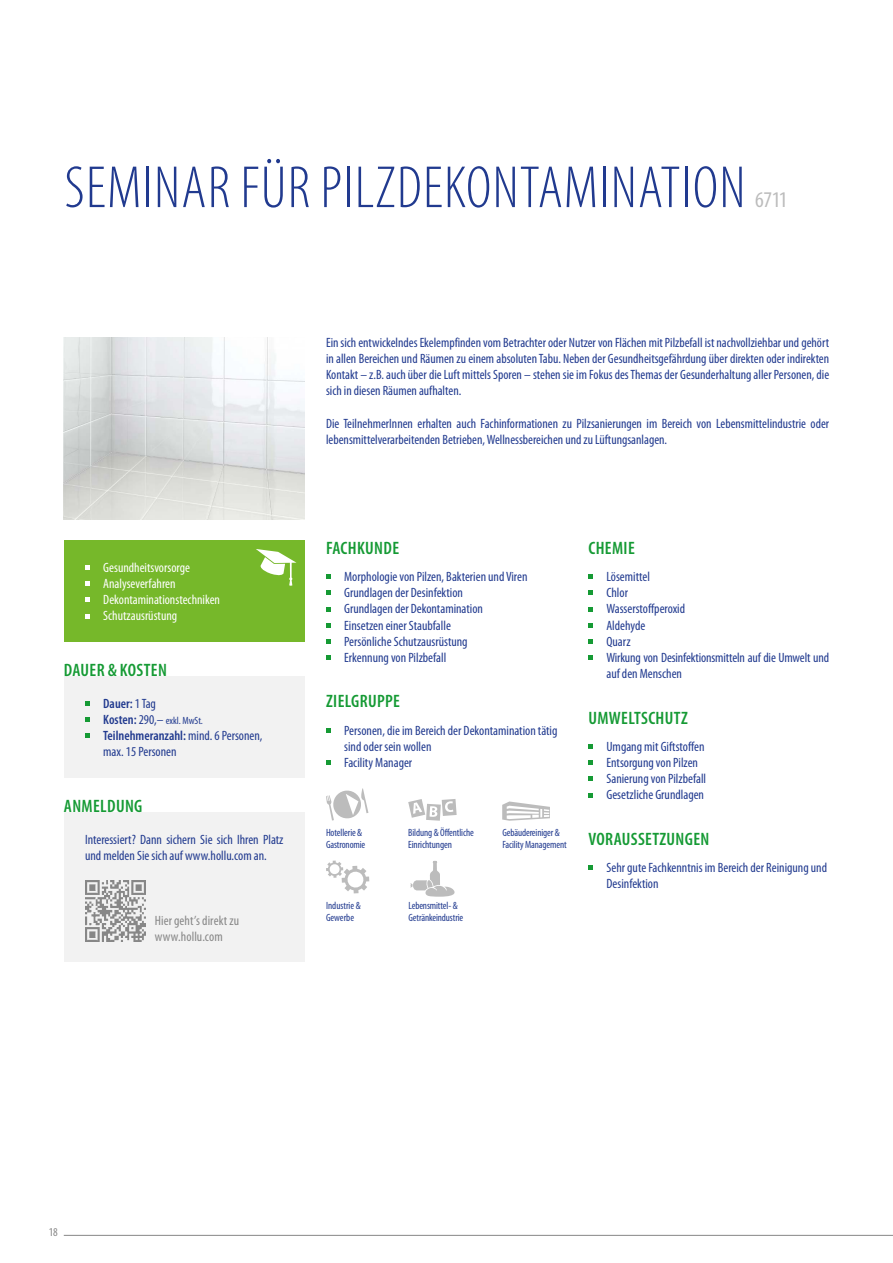
<style>
.page{position:relative;width:893px;height:1263px;background:#fff}
.page>*{position:absolute;margin:0;border:0;box-sizing:border-box;transform-origin:0 0}
.t1{font:300 condensed 60px "Myriad Pro";letter-spacing:.02em;color:#213a8f}
.t2{font:condensed 22.5px "Myriad Pro";color:#bcbcbc}
.t3{font:600 condensed 18px "Myriad Pro";letter-spacing:.02em;color:#159a34}
.t4{font:condensed 13.5px/16.2px "Myriad Pro";color:#213a8f}
.t5{font:condensed 13.5px/16.2px "Myriad Pro";color:#fff}
.t6{font:condensed 13.5px/16.2px "Myriad Pro";letter-spacing:.01em;color:#878787}
.t7{font:600 condensed 13.5px "Myriad Pro";color:#213a8f}
.t8{font:condensed 12px "Myriad Pro";color:#878787}
.t9{font:condensed 10.5px/12px "Myriad Pro";letter-spacing:-.01em;color:#213a8f}
.s1{font-weight:400}
.s2{font-weight:600;font-size:13.5px}
.s3{font-size:13.5px}
.s4{font-weight:600}
</style>
<div class="page">
<hr style="left:64px;top:1235px;width:829px;height:1px;background:#878787">
<svg style="left:588px;top:744px;width:4px;height:5px"></svg>
<svg style="left:588px;top:760px;width:4px;height:5px"></svg>
<svg style="left:588px;top:777px;width:4px;height:4px"></svg>
<svg style="left:588px;top:793px;width:4px;height:4px"></svg>
<svg style="left:326px;top:728px;width:4px;height:4px"></svg>
<svg style="left:326px;top:760px;width:4px;height:5px"></svg>
<svg style="left:326px;top:575px;width:4px;height:4px"></svg>
<svg style="left:326px;top:591px;width:4px;height:4px"></svg>
<svg style="left:326px;top:607px;width:4px;height:4px"></svg>
<svg style="left:326px;top:623px;width:4px;height:4px"></svg>
<svg style="left:326px;top:639px;width:4px;height:5px"></svg>
<svg style="left:326px;top:656px;width:4px;height:4px"></svg>
<svg style="left:588px;top:575px;width:4px;height:4px"></svg>
<svg style="left:588px;top:591px;width:4px;height:4px"></svg>
<svg style="left:588px;top:607px;width:4px;height:4px"></svg>
<svg style="left:588px;top:623px;width:4px;height:4px"></svg>
<svg style="left:588px;top:639px;width:4px;height:5px"></svg>
<svg style="left:588px;top:656px;width:4px;height:4px"></svg>
<img style="left:64px;top:337px;width:241px;height:183px">
<div style="left:64px;top:676px;width:241px;height:102px;background:#f2f2f2"></div>
<svg style="left:85px;top:701px;width:4px;height:5px"></svg>
<svg style="left:85px;top:718px;width:4px;height:4px"></svg>
<svg style="left:85px;top:734px;width:4px;height:4px"></svg>
<div style="left:64px;top:540px;width:241px;height:102px;background:#76b82a"></div>
<svg style="left:85px;top:565px;width:4px;height:5px"></svg>
<svg style="left:85px;top:582px;width:4px;height:4px"></svg>
<svg style="left:85px;top:598px;width:4px;height:4px"></svg>
<svg style="left:85px;top:614px;width:4px;height:4px"></svg>
<svg style="left:256px;top:549px;width:40px;height:37px"></svg>
<svg style="left:588px;top:865px;width:4px;height:5px"></svg>
<svg style="left:326px;top:860px;width:43px;height:33px"></svg>
<svg style="left:408px;top:799px;width:49px;height:22px"></svg>
<svg style="left:502px;top:801px;width:48px;height:20px"></svg>
<svg style="left:326px;top:788px;width:42px;height:32px"></svg>
<svg style="left:410px;top:861px;width:45px;height:36px"></svg>
<div style="left:64px;top:812px;width:241px;height:150px;background:#f2f2f2"></div>
<img style="left:85px;top:880px;width:61px;height:61px">
<h1 class="t1" style="left:64px;top:155px;width:682px">SEMINAR FÜR PILZDEKONTAMINATION</h1>
<h2 class="t2" style="left:755px;top:186px;width:34px">6711</h2>
<p class="t4" style="left:326px;top:334px;width:505px;text-align:justify">Ein sich entwickelndes Ekelempfinden vom Betrachter oder Nutzer von Flächen mit Pilzbefall ist nachvollziehbar und gehört in allen Bereichen und Räumen zu einem absoluten Tabu. Neben der Gesundheitsgefährdung über direkten oder indirekten Kontakt – z.B. auch über die Luft mittels Sporen – stehen sie im Fokus des Themas der Gesunderhaltung aller Personen, die sich in diesen Räumen aufhalten.</p>
<p class="t4" style="left:326px;top:415px;width:505px">Die TeilnehmerInnen erhalten auch Fachinformationen zu Pilzsanierungen im Bereich von Lebensmittelindustrie oder lebensmittelverarbeitenden Betrieben, Wellnessbereichen und zu Lüftungsanlagen.</p>
<p class="t5" style="left:103px;top:559px;width:118px">Gesundheitsvorsorge<br>Analyseverfahren<br>Dekontaminationstechniken<br>Schutzausrüstung</p>
<h3 class="t3" style="left:64px;top:659px;width:104px">DAUER &amp; KOSTEN</h3>
<p class="t7" style="left:103px;top:695px;width:54px">Dauer: <span class="s1">1 Tag</span></p>
<p class="t9" style="left:103px;top:714px;width:101px"><span class="s2">Kosten:</span> <span class="s3">290,–</span> exkl. MwSt.</p>
<p class="t4" style="left:103px;top:727px;width:161px"><span class="s4">Teilnehmeranzahl:</span> mind. 6 Personen, max. 15 Personen</p>
<h3 class="t3" style="left:64px;top:795px;width:80px">ANMELDUNG</h3>
<p class="t4" style="left:85px;top:831px;width:200px">Interessiert? Dann sichern Sie sich Ihren Platz und melden Sie sich auf www.hollu.com an.</p>
<p class="t6" style="left:155px;top:912px;width:86px">Hier geht’s direkt zu www.hollu.com</p>
<h3 class="t3" style="left:326px;top:537px;width:74px">FACHKUNDE</h3>
<p class="t4" style="left:344px;top:568px;width:185px">Morphologie von Pilzen, Bakterien und Viren<br>Grundlagen der Desinfektion<br>Grundlagen der Dekontamination<br>Einsetzen einer Staubfalle<br>Persönliche Schutzausrüstung<br>Erkennung von Pilzbefall</p>
<h3 class="t3" style="left:326px;top:690px;width:75px">ZIELGRUPPE</h3>
<p class="t4" style="left:344px;top:722px;width:215px">Personen, die im Bereich der Dekontamination tätig sind oder sein wollen<br>Facility Manager</p>
<p class="t9" style="left:326px;top:826px;width:41px">Hotellerie &amp;<br>Gastronomie</p>
<p class="t9" style="left:326px;top:899px;width:36px">Industrie &amp;<br>Gewerbe</p>
<p class="t9" style="left:408px;top:826px;width:67px">Bildung &amp; Öffentliche<br>Einrichtungen</p>
<p class="t9" style="left:408px;top:899px;width:56px">Lebensmittel- &amp;<br>Getränkeindustrie</p>
<p class="t9" style="left:502px;top:826px;width:66px">Gebäudereiniger &amp;<br>Facility Management</p>
<h3 class="t3" style="left:588px;top:537px;width:48px">CHEMIE</h3>
<p class="t4" style="left:606px;top:568px;width:224px">Lösemittel<br>Chlor<br>Wasserstoffperoxid<br>Aldehyde<br>Quarz<br>Wirkung von Desinfektionsmitteln auf die Umwelt und auf den Menschen</p>
<h3 class="t3" style="left:588px;top:707px;width:101px">UMWELTSCHUTZ</h3>
<p class="t4" style="left:606px;top:738px;width:101px">Umgang mit Giftstoffen<br>Entsorgung von Pilzen<br>Sanierung von Pilzbefall<br>Gesetzliche Grundlagen</p>
<h3 class="t3" style="left:588px;top:828px;width:122px">VORAUSSETZUNGEN</h3>
<p class="t4" style="left:606px;top:859px;width:222px">Sehr gute Fachkenntnis im Bereich der Reinigung und<br>Desinfektion</p>
<p class="t8" style="left:49px;top:1224px;width:11px">18</p>
</div>
